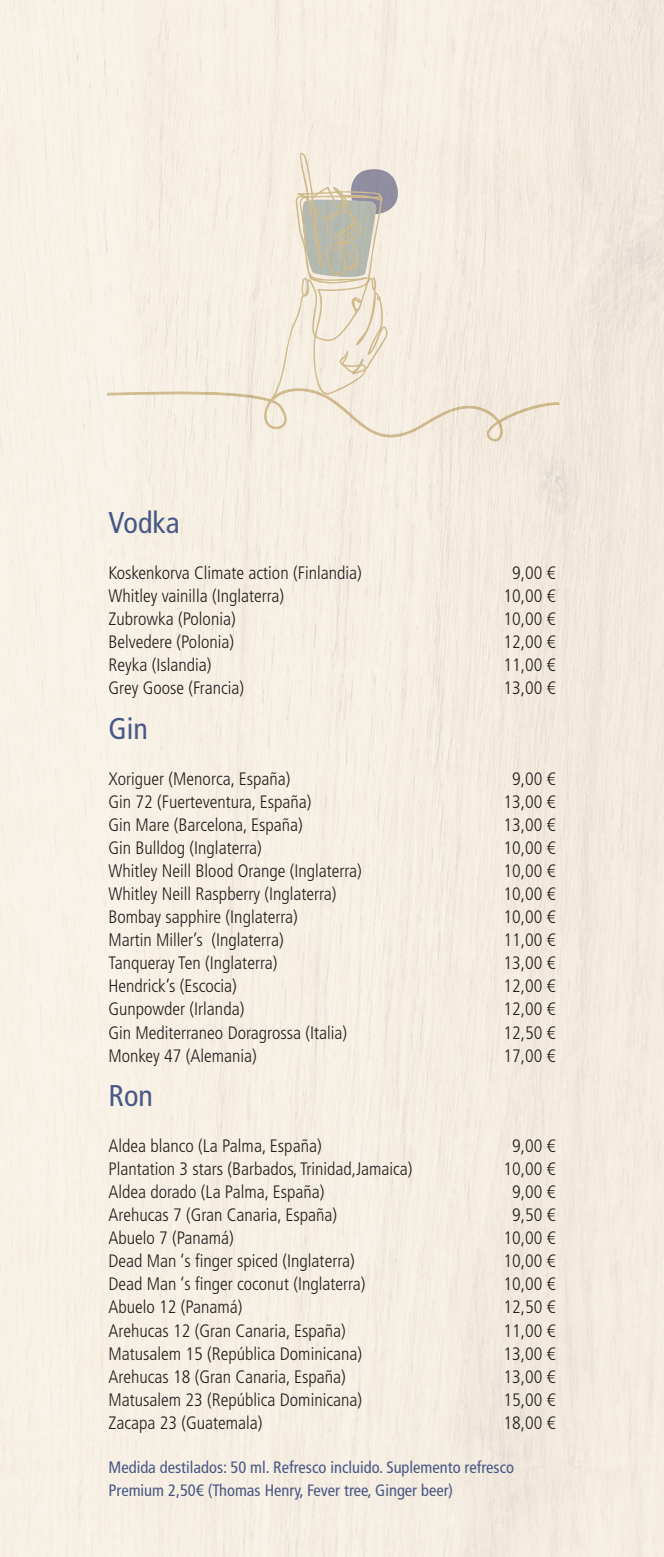
<style>
.page{position:relative;width:664px;height:1557px;background:#fff}
.page>*{position:absolute;margin:0;border:0;box-sizing:border-box;transform-origin:0 0}
.t1{font:condensed 30px "Frutiger LT Std";color:#485886}
.t2{font:300 condensed 18px "Frutiger LT Std";color:#231f20}
.t3{font:condensed 16.5px/23.1px "Frutiger LT Std";color:#485886}
</style>
<div class="page">
<div style="left:0;top:0;width:663px;height:1556px;background:#f6eee2"></div>
<svg style="left:102px;top:152px;width:458px;height:290px;background:#f0e8db"></svg>
<p class="t1" style="left:108px;top:505px;width:73px">Vodka</p>
<p class="t2" style="left:108px;top:562px;width:254px">Koskenkorva Climate action (Finlandia)</p>
<p class="t2" style="left:512px;top:562px;width:45px">9,00 €</p>
<p class="t2" style="left:108px;top:585px;width:177px">Whitley vainilla (Inglaterra)</p>
<p class="t2" style="left:503px;top:585px;width:53px">10,00 €</p>
<p class="t2" style="left:108px;top:608px;width:129px">Zubrowka (Polonia)</p>
<p class="t2" style="left:503px;top:608px;width:53px">10,00 €</p>
<p class="t2" style="left:108px;top:632px;width:127px">Belvedere (Polonia)</p>
<p class="t2" style="left:503px;top:632px;width:53px">12,00 €</p>
<p class="t2" style="left:108px;top:655px;width:104px">Reyka (Islandia)</p>
<p class="t2" style="left:503px;top:655px;width:53px">11,00 €</p>
<p class="t2" style="left:108px;top:678px;width:137px">Grey Goose (Francia)</p>
<p class="t2" style="left:503px;top:678px;width:53px">13,00 €</p>
<p class="t1" style="left:108px;top:711px;width:41px">Gin</p>
<p class="t2" style="left:108px;top:768px;width:183px">Xoriguer (Menorca, España)</p>
<p class="t2" style="left:512px;top:768px;width:45px">9,00 €</p>
<p class="t2" style="left:108px;top:791px;width:204px">Gin 72 (Fuerteventura, España)</p>
<p class="t2" style="left:503px;top:791px;width:53px">13,00 €</p>
<p class="t2" style="left:108px;top:814px;width:196px">Gin Mare (Barcelona, España)</p>
<p class="t2" style="left:503px;top:814px;width:53px">13,00 €</p>
<p class="t2" style="left:108px;top:837px;width:155px">Gin Bulldog (Inglaterra)</p>
<p class="t2" style="left:503px;top:837px;width:53px">10,00 €</p>
<p class="t2" style="left:108px;top:860px;width:255px">Whitley Neill Blood Orange (Inglaterra)</p>
<p class="t2" style="left:503px;top:860px;width:53px">10,00 €</p>
<p class="t2" style="left:108px;top:883px;width:229px">Whitley Neill Raspberry (Inglaterra)</p>
<p class="t2" style="left:503px;top:883px;width:53px">10,00 €</p>
<p class="t2" style="left:108px;top:906px;width:190px">Bombay sapphire (Inglaterra)</p>
<p class="t2" style="left:503px;top:906px;width:53px">10,00 €</p>
<p class="t2" style="left:108px;top:929px;width:176px">Martin Miller’s (Inglaterra)</p>
<p class="t2" style="left:503px;top:929px;width:53px">11,00 €</p>
<p class="t2" style="left:108px;top:952px;width:170px">Tanqueray Ten (Inglaterra)</p>
<p class="t2" style="left:503px;top:952px;width:53px">13,00 €</p>
<p class="t2" style="left:108px;top:975px;width:130px">Hendrick’s (Escocia)</p>
<p class="t2" style="left:503px;top:975px;width:53px">12,00 €</p>
<p class="t2" style="left:108px;top:999px;width:137px">Gunpowder (Irlanda)</p>
<p class="t2" style="left:503px;top:999px;width:53px">12,00 €</p>
<p class="t2" style="left:108px;top:1022px;width:240px">Gin Mediterraneo Doragrossa (Italia)</p>
<p class="t2" style="left:503px;top:1022px;width:53px">12,50 €</p>
<p class="t2" style="left:108px;top:1045px;width:150px">Monkey 47 (Alemania)</p>
<p class="t2" style="left:503px;top:1045px;width:53px">17,00 €</p>
<p class="t1" style="left:108px;top:1078px;width:46px">Ron</p>
<p class="t2" style="left:108px;top:1135px;width:214px">Aldea blanco (La Palma, España)</p>
<p class="t2" style="left:512px;top:1135px;width:45px">9,00 €</p>
<p class="t2" style="left:108px;top:1158px;width:305px">Plantation 3 stars (Barbados, Trinidad,Jamaica)</p>
<p class="t2" style="left:503px;top:1158px;width:53px">10,00 €</p>
<p class="t2" style="left:108px;top:1181px;width:217px">Aldea dorado (La Palma, España)</p>
<p class="t2" style="left:512px;top:1181px;width:45px">9,00 €</p>
<p class="t2" style="left:108px;top:1204px;width:230px">Arehucas 7 (Gran Canaria, España)</p>
<p class="t2" style="left:512px;top:1204px;width:45px">9,50 €</p>
<p class="t2" style="left:108px;top:1227px;width:127px">Abuelo 7 (Panamá)</p>
<p class="t2" style="left:503px;top:1227px;width:53px">10,00 €</p>
<p class="t2" style="left:108px;top:1250px;width:247px">Dead Man ‘s finger spiced (Inglaterra)</p>
<p class="t2" style="left:503px;top:1250px;width:53px">10,00 €</p>
<p class="t2" style="left:108px;top:1273px;width:258px">Dead Man ‘s finger coconut (Inglaterra)</p>
<p class="t2" style="left:503px;top:1273px;width:53px">10,00 €</p>
<p class="t2" style="left:108px;top:1296px;width:135px">Abuelo 12 (Panamá)</p>
<p class="t2" style="left:503px;top:1296px;width:53px">12,50 €</p>
<p class="t2" style="left:108px;top:1319px;width:239px">Arehucas 12 (Gran Canaria, España)</p>
<p class="t2" style="left:503px;top:1319px;width:53px">11,00 €</p>
<p class="t2" style="left:108px;top:1342px;width:255px">Matusalem 15 (República Dominicana)</p>
<p class="t2" style="left:503px;top:1342px;width:53px">13,00 €</p>
<p class="t2" style="left:108px;top:1366px;width:239px">Arehucas 18 (Gran Canaria, España)</p>
<p class="t2" style="left:503px;top:1366px;width:53px">13,00 €</p>
<p class="t2" style="left:108px;top:1389px;width:255px">Matusalem 23 (República Dominicana)</p>
<p class="t2" style="left:503px;top:1389px;width:53px">15,00 €</p>
<p class="t2" style="left:108px;top:1412px;width:155px">Zacapa 23 (Guatemala)</p>
<p class="t2" style="left:503px;top:1412px;width:53px">18,00 €</p>
<p class="t3" style="left:108px;top:1455px;width:407px">Medida destilados: 50 ml. Refresco incluido. Suplemento refresco<br>Premium 2,50€ (Thomas Henry, Fever tree, Ginger beer)</p>
</div>
